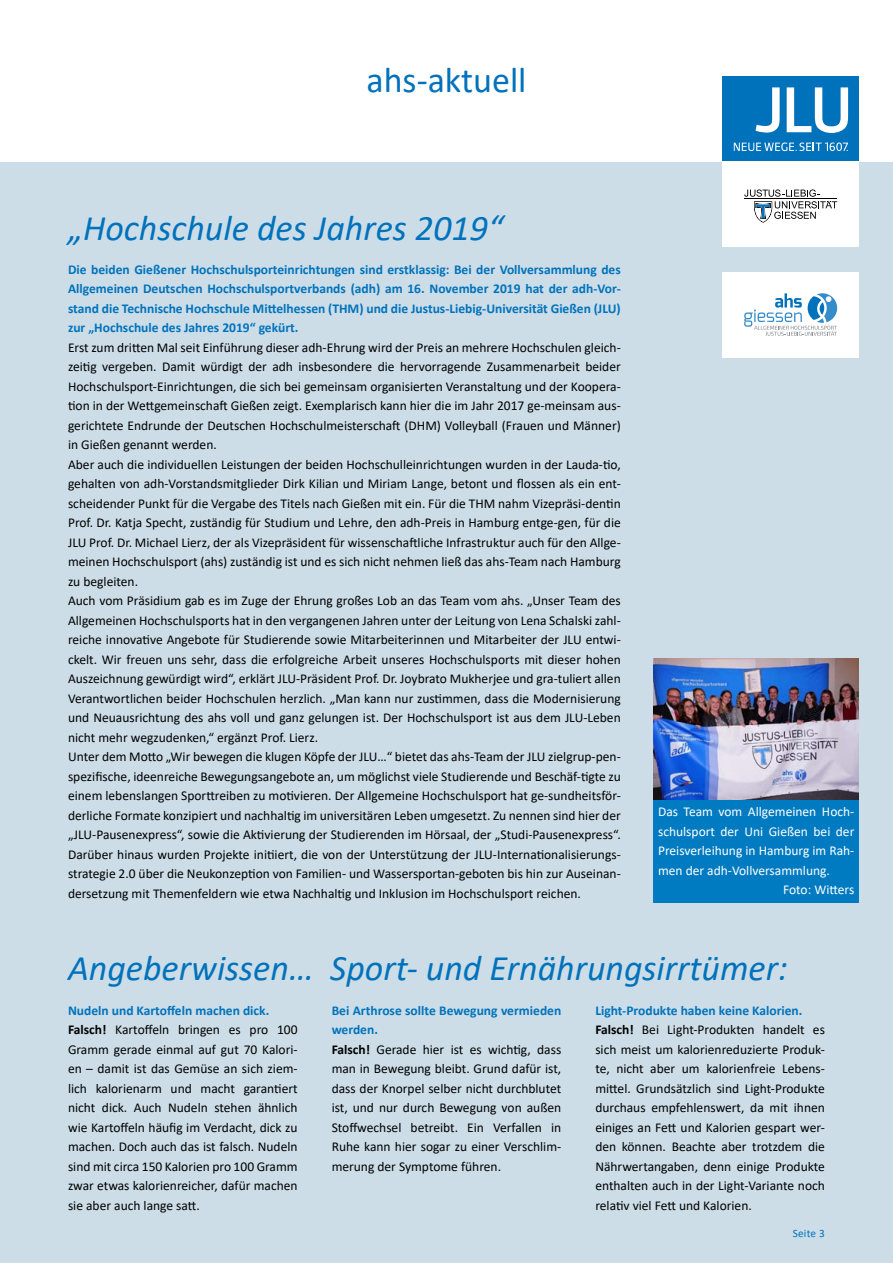
<style>
.page{position:relative;width:893px;height:1263px;background:#ccdde7}
.page>*{position:absolute;margin:0;border:0;box-sizing:border-box;transform-origin:0 0}
.t1{font:italic 36px "Calibri";color:#0072bc}
.t2{font:36px "Calibri";color:#0072bc}
.Copytext{font:13.5px/19.5px "Calibri";color:#000;text-align:justify}
.Copytext-2{font:700 13.5px/19.5px "Calibri";color:#0072bc;text-align:justify}
.BUZ{font:13.5px/19.5px "Calibri";color:#fff;text-align:justify}
.t3{font:11.25px "Calibri";letter-spacing:.02em;color:#0072bc}
.s1{font-weight:700}
</style>
<div class="page">
<div style="left:0;top:0;width:893px;height:162px;background:#fff"></div>
<div style="left:723px;top:272px;width:136px;height:85px;background:#fff"></div>
<div style="left:723px;top:77px;width:136px;height:85px;background:#0072bc"></div>
<div style="left:723px;top:162px;width:136px;height:85px;background:#fff"></div>
<svg style="left:755px;top:87px;width:25px;height:46px"></svg>
<svg style="left:787px;top:87px;width:61px;height:46px"></svg>
<svg style="left:744px;top:189px;width:93px;height:34px"></svg>
<hr style="left:745px;top:199px;width:92px;height:1px;background:#000">
<svg style="left:734px;top:142px;width:114px;height:9px"></svg>
<svg style="left:744px;top:293px;width:93px;height:43px"></svg>
<img style="left:653px;top:659px;width:206px;height:142px">
<div style="left:653px;top:801px;width:206px;height:102px;background:#007ac1"></div>
<p class="t2" style="left:366px;top:56px;width:162px">ahs-aktuell</p>
<p class="t1" style="left:68px;top:203px;width:437px">„Hochschule des Jahres 2019“</p>
<p class="Copytext-2" style="left:68px;top:259px;width:554px">Die beiden Gießener Hochschulsporteinrichtungen sind erstklassig: Bei der Vollversammlung des Allgemeinen Deutschen Hochschulsportverbands (adh) am 16. November 2019 hat der adh-Vor&shy;stand die Technische Hochschule Mittelhessen (THM) und die Justus-Liebig-Universität Gießen (JLU) zur „Hochschule des Jahres 2019“ gekürt.</p>
<p class="Copytext" style="left:68px;top:337px;width:554px">Erst zum dritten Mal seit Einführung dieser adh-Ehrung wird der Preis an mehrere Hochschulen gleich&shy;zeitig vergeben. Damit würdigt der adh insbesondere die hervorragende Zusammenarbeit beider Hochschulsport-Einrichtungen, die sich bei gemeinsam organisierten Veranstaltung und der Koopera&shy;tion in der Wettgemeinschaft Gießen zeigt. Exemplarisch kann hier die im Jahr 2017 ge-meinsam aus&shy;gerichtete Endrunde der Deutschen Hochschulmeisterschaft (DHM) Volleyball (Frauen und Männer) in Gießen genannt werden.</p>
<p class="Copytext" style="left:68px;top:454px;width:554px">Aber auch die individuellen Leistungen der beiden Hochschulleinrichtungen wurden in der Lauda-tio, gehalten von adh-Vorstandsmitglieder Dirk Kilian und Miriam Lange, betont und flossen als ein ent&shy;scheidender Punkt für die Vergabe des Titels nach Gießen mit ein. Für die THM nahm Vizepräsi-dentin Prof. Dr. Katja Specht, zuständig für Studium und Lehre, den adh-Preis in Hamburg entge-gen, für die JLU Prof. Dr. Michael Lierz, der als Vizepräsident für wissenschaftliche Infrastruktur auch für den Allge&shy;meinen Hochschulsport (ahs) zuständig ist und es sich nicht nehmen ließ das ahs-Team nach Hamburg zu begleiten.</p>
<p class="Copytext" style="left:68px;top:591px;width:554px">Auch vom Präsidium gab es im Zuge der Ehrung großes Lob an das Team vom ahs. „Unser Team des Allgemeinen Hochschulsports hat in den vergangenen Jahren unter der Leitung von Lena Schalski zahl&shy;reiche innovative Angebote für Studierende sowie Mitarbeiterinnen und Mitarbeiter der JLU entwi&shy;ckelt. Wir freuen uns sehr, dass die erfolgreiche Arbeit unseres Hochschulsports mit dieser hohen Auszeichnung gewürdigt wird“, erklärt JLU-Präsident Prof. Dr. Joybrato Mukherjee und gra-tuliert allen Verantwortlichen beider Hochschulen herzlich. „Man kann nur zustimmen, dass die Modernisierung und Neuausrichtung des ahs voll und ganz gelungen ist. Der Hochschulsport ist aus dem JLU-Leben nicht mehr wegzudenken,“ ergänzt Prof. Lierz.</p>
<p class="Copytext" style="left:68px;top:747px;width:554px">Unter dem Motto „Wir bewegen die klugen Köpfe der JLU…“ bietet das ahs-Team der JLU zielgrup-pen&shy;spezifische, ideenreiche Bewegungsangebote an, um möglichst viele Studierende und Beschäf-tigte zu einem lebenslangen Sporttreiben zu motivieren. Der Allgemeine Hochschulsport hat ge-sundheitsför&shy;derliche Formate konzipiert und nachhaltig im universitären Leben umgesetzt. Zu nennen sind hier der „JLU-Pausenexpress“, sowie die Aktivierung der Studierenden im Hörsaal, der „Studi-Pausenexpress“.<br>Darüber hinaus wurden Projekte initiiert, die von der Unterstützung der JLU-Internationalisierungs&shy;strategie 2.0 über die Neukonzeption von Familien- und Wassersportan-geboten bis hin zur Auseinan&shy;dersetzung mit Themenfeldern wie etwa Nachhaltig und Inklusion im Hochschulsport reichen.</p>
<p class="BUZ" style="left:658px;top:801px;width:198px">Das Team vom Allgemeinen Hoch&shy;schulsport der Uni Gießen bei der Preisverleihung in Hamburg im Rah&shy;men der adh-Vollversammlung.</p>
<p class="BUZ" style="left:783px;top:879px;width:73px">Foto: Witters</p>
<p class="t1" style="left:68px;top:943px;width:721px">Angeberwissen… Sport- und Ernährungsirrtümer:</p>
<p class="Copytext-2" style="left:68px;top:1000px;width:203px">Nudeln und Kartoffeln machen dick.</p>
<p class="Copytext" style="left:68px;top:1020px;width:231px"><span class="s1">Falsch!</span> Kartoffeln bringen es pro 100<br>Gramm gerade einmal auf gut 70 Kalori&shy;en – damit ist das Gemüse an sich ziem&shy;lich kalorienarm und macht garantiert nicht dick. Auch Nudeln stehen ähnlich wie Kartoffeln häufig im Verdacht, dick zu machen. Doch auch das ist falsch. Nudeln sind mit circa 150 Kalorien pro 100 Gramm zwar etwas kalorienreicher, dafür machen sie aber auch lange satt.</p>
<p class="Copytext-2" style="left:595px;top:1000px;width:209px">Light-Produkte haben keine Kalorien.</p>
<p class="Copytext" style="left:595px;top:1020px;width:231px"><span class="s1">Falsch!</span> Bei Light-Produkten handelt es sich meist um kalorienreduzierte Produk&shy;te, nicht aber um kalorienfreie Lebens&shy;mittel. Grundsätzlich sind Light-Produkte durchaus empfehlenswert, da mit ihnen einiges an Fett und Kalorien gespart wer&shy;den können. Beachte aber trotzdem die Nährwertangaben, denn einige Produkte enthalten auch in der Light-Variante noch relativ viel Fett und Kalorien.</p>
<p class="Copytext-2" style="left:332px;top:1000px;width:231px">Bei Arthrose sollte Bewegung vermieden werden.</p>
<p class="Copytext" style="left:332px;top:1039px;width:231px"><span class="s1">Falsch!</span> Gerade hier ist es wichtig, dass man in Bewegung bleibt. Grund dafür ist, dass der Knorpel selber nicht durchblutet ist, und nur durch Bewegung von außen Stoffwechsel betreibt. Ein Verfallen in Ruhe kann hier sogar zu einer Verschlim&shy;merung der Symptome führen.</p>
<p class="t3" style="left:793px;top:1226px;width:34px">Seite 3</p>
</div>
